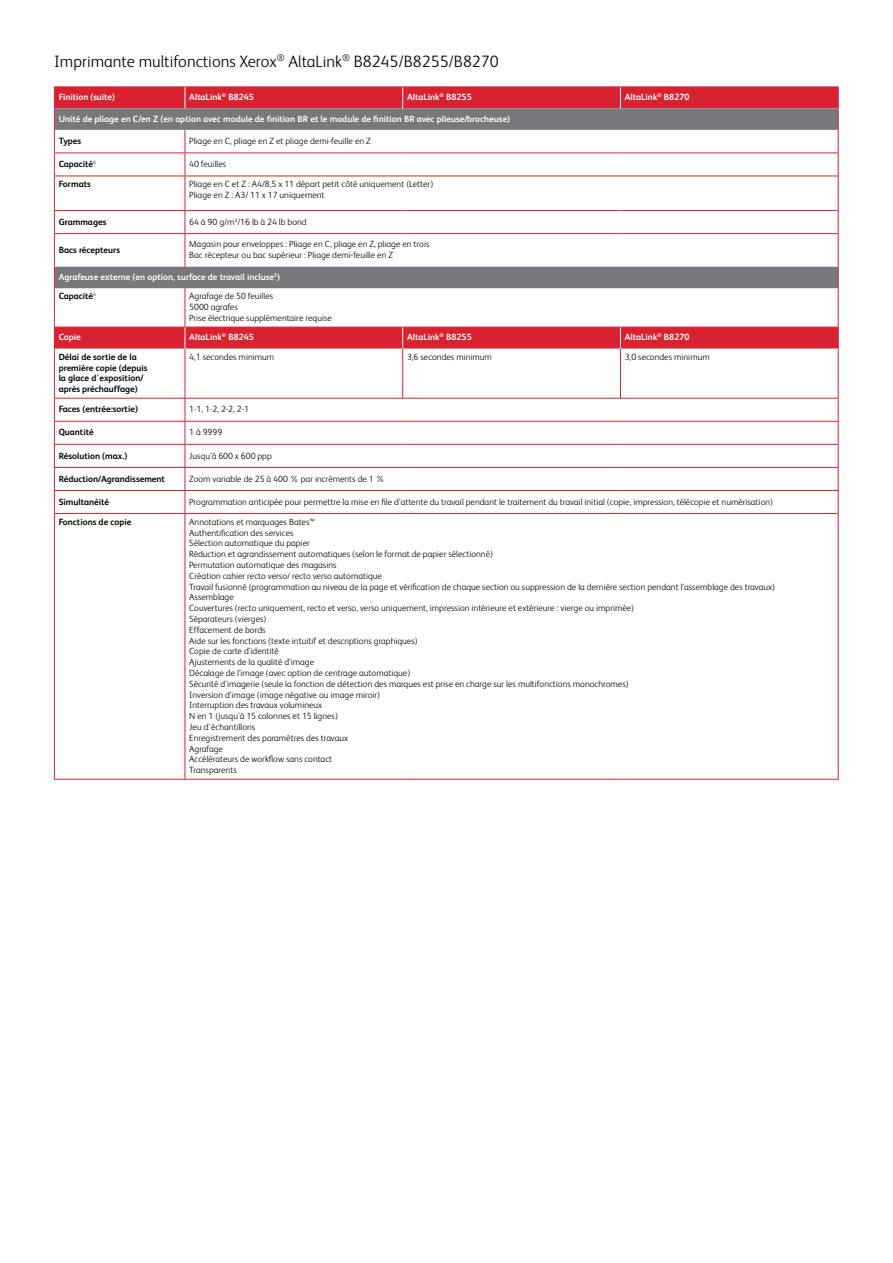
<style>
.page{position:relative;width:893px;height:1263px;background:#fff}
.page>*{position:absolute;margin:0;border:0;box-sizing:border-box;transform-origin:0 0}
.t1{font:300 16.5px "Xerox Sans";color:#000}
.t2{font:300 9px/10.8px "Xerox Sans";color:#000}
.t3{font:700 9px/19.4px "Xerox Sans";color:#fff}
.t4{font:700 9px/10.8px "Xerox Sans";color:#000}
.s1{color:#000}
</style>
<div class="page">
<svg style="left:55px;top:88px;width:783px;height:260px;fill:#d92231"></svg>
<svg style="left:55px;top:108px;width:783px;height:180px"></svg>
<hr style="left:838px;top:176px;width:1px;height:34px;background:#d92231">
<svg style="left:838px;top:211px;width:1px;height:22px"></svg>
<hr style="left:838px;top:234px;width:1px;height:33px;background:#d92231">
<svg style="left:838px;top:267px;width:1px;height:21px"></svg>
<hr style="left:838px;top:288px;width:1px;height:39px;background:#d92231">
<svg style="left:838px;top:399px;width:1px;height:114px"></svg>
<hr style="left:838px;top:514px;width:1px;height:265px;background:#d92231">
<hr style="left:54px;top:153px;width:131px;height:1px;background:#d92231">
<hr style="left:185px;top:153px;width:218px;height:1px;background:#d92231">
<svg style="left:185px;top:130px;width:1px;height:46px"></svg>
<hr style="left:403px;top:153px;width:217px;height:1px;background:#d92231">
<hr style="left:620px;top:153px;width:219px;height:1px;background:#d92231">
<hr style="left:54px;top:176px;width:131px;height:1px;background:#d92231">
<hr style="left:54px;top:176px;width:1px;height:34px;background:#d92231">
<hr style="left:185px;top:176px;width:218px;height:1px;background:#d92231">
<hr style="left:185px;top:176px;width:1px;height:34px;background:#d92231">
<hr style="left:403px;top:176px;width:217px;height:1px;background:#d92231">
<hr style="left:620px;top:176px;width:219px;height:1px;background:#d92231">
<hr style="left:54px;top:210px;width:131px;height:1px;background:#d92231">
<svg style="left:54px;top:211px;width:1px;height:22px"></svg>
<hr style="left:185px;top:210px;width:218px;height:1px;background:#d92231">
<svg style="left:185px;top:211px;width:1px;height:22px"></svg>
<hr style="left:403px;top:210px;width:217px;height:1px;background:#d92231">
<hr style="left:620px;top:210px;width:219px;height:1px;background:#d92231">
<hr style="left:54px;top:234px;width:1px;height:33px;background:#d92231">
<hr style="left:185px;top:234px;width:1px;height:33px;background:#d92231">
<svg style="left:54px;top:267px;width:1px;height:21px"></svg>
<hr style="left:54px;top:288px;width:1px;height:39px;background:#d92231">
<hr style="left:185px;top:288px;width:1px;height:39px;background:#d92231">
<hr style="left:54px;top:327px;width:131px;height:1px;background:#d92231">
<svg style="left:54px;top:327px;width:1px;height:21px"></svg>
<hr style="left:185px;top:327px;width:218px;height:1px;background:#d92231">
<hr style="left:403px;top:327px;width:217px;height:1px;background:#d92231">
<hr style="left:620px;top:327px;width:219px;height:1px;background:#d92231">
<hr style="left:54px;top:348px;width:1px;height:50px;background:#d92231">
<hr style="left:185px;top:348px;width:1px;height:50px;background:#d92231">
<hr style="left:402px;top:348px;width:1px;height:50px;background:#d92231">
<hr style="left:620px;top:348px;width:1px;height:50px;background:#d92231">
<hr style="left:838px;top:348px;width:1px;height:50px;background:#d92231">
<hr style="left:54px;top:467px;width:131px;height:1px;background:#d92231">
<hr style="left:185px;top:467px;width:218px;height:1px;background:#d92231">
<hr style="left:403px;top:467px;width:217px;height:1px;background:#d92231">
<hr style="left:620px;top:467px;width:219px;height:1px;background:#d92231">
<hr style="left:54px;top:490px;width:131px;height:1px;background:#d92231">
<svg style="left:54px;top:399px;width:1px;height:114px"></svg>
<hr style="left:185px;top:490px;width:218px;height:1px;background:#d92231">
<svg style="left:185px;top:399px;width:1px;height:114px"></svg>
<hr style="left:403px;top:490px;width:217px;height:1px;background:#d92231">
<hr style="left:620px;top:490px;width:219px;height:1px;background:#d92231">
<hr style="left:54px;top:514px;width:1px;height:265px;background:#d92231">
<hr style="left:185px;top:514px;width:1px;height:265px;background:#d92231">
<hr style="left:54px;top:398px;width:131px;height:1px;background:#d92231">
<hr style="left:185px;top:398px;width:218px;height:1px;background:#d92231">
<hr style="left:403px;top:398px;width:217px;height:1px;background:#d92231">
<hr style="left:620px;top:398px;width:219px;height:1px;background:#d92231">
<hr style="left:54px;top:421px;width:131px;height:1px;background:#d92231">
<hr style="left:185px;top:421px;width:218px;height:1px;background:#d92231">
<hr style="left:403px;top:421px;width:217px;height:1px;background:#d92231">
<hr style="left:620px;top:421px;width:219px;height:1px;background:#d92231">
<hr style="left:54px;top:513px;width:131px;height:1px;background:#d92231">
<hr style="left:185px;top:513px;width:218px;height:1px;background:#d92231">
<hr style="left:403px;top:513px;width:217px;height:1px;background:#d92231">
<hr style="left:620px;top:513px;width:219px;height:1px;background:#d92231">
<hr style="left:54px;top:233px;width:131px;height:1px;background:#d92231">
<hr style="left:185px;top:233px;width:218px;height:1px;background:#d92231">
<hr style="left:403px;top:233px;width:217px;height:1px;background:#d92231">
<hr style="left:620px;top:233px;width:219px;height:1px;background:#d92231">
<hr style="left:54px;top:779px;width:131px;height:1px;background:#d92231">
<hr style="left:185px;top:779px;width:218px;height:1px;background:#d92231">
<hr style="left:403px;top:779px;width:217px;height:1px;background:#d92231">
<hr style="left:620px;top:779px;width:219px;height:1px;background:#d92231">
<hr style="left:54px;top:444px;width:131px;height:1px;background:#d92231">
<hr style="left:185px;top:444px;width:218px;height:1px;background:#d92231">
<hr style="left:403px;top:444px;width:217px;height:1px;background:#d92231">
<hr style="left:620px;top:444px;width:219px;height:1px;background:#d92231">
<svg style="left:402px;top:88px;width:1px;height:20px"></svg>
<svg style="left:620px;top:88px;width:1px;height:20px"></svg>
<svg style="left:185px;top:327px;width:1px;height:22px"></svg>
<svg style="left:402px;top:327px;width:1px;height:22px"></svg>
<svg style="left:620px;top:327px;width:1px;height:22px"></svg>
<svg style="left:838px;top:327px;width:1px;height:22px"></svg>
<hr style="left:54px;top:87px;width:131px;height:1px;background:#d92231">
<svg style="left:54px;top:87px;width:1px;height:89px"></svg>
<hr style="left:185px;top:87px;width:218px;height:1px;background:#d92231">
<hr style="left:403px;top:87px;width:217px;height:1px;background:#d92231">
<hr style="left:620px;top:87px;width:219px;height:1px;background:#d92231">
<svg style="left:838px;top:87px;width:1px;height:89px"></svg>
<svg style="left:185px;top:87px;width:1px;height:21px"></svg>
<h1 class="t1" style="left:54px;top:50px;width:446px">Imprimante multifonctions Xerox<sup>®</sup> AltaLink<sup>®</sup> B8245/B8255/B8270</h1>
<p class="t3" style="left:59px;top:87px;width:58px">Finition (suite)</p>
<p class="t3" style="left:189px;top:87px;width:66px">AltaLink<sup>®</sup> B8245</p>
<p class="t3" style="left:407px;top:87px;width:66px">AltaLink<sup>®</sup> B8255</p>
<p class="t3" style="left:625px;top:87px;width:66px">AltaLink<sup>®</sup> B8270</p>
<p class="t3" style="left:59px;top:109px;width:453px">Unité de pliage en C/en Z (en option avec module de finition BR et le module de finition BR avec plieuse/brocheuse)</p>
<p class="t4" style="left:59px;top:135px;width:24px">Types</p>
<p class="t2" style="left:189px;top:135px;width:183px">Pliage en C, pliage en Z et pliage demi-feuille en Z</p>
<p class="t4" style="left:59px;top:158px;width:39px">Capacité<sup>4</sup></p>
<p class="t2" style="left:189px;top:158px;width:39px">40 feuilles</p>
<p class="t4" style="left:59px;top:178px;width:34px">Formats</p>
<p class="t2" style="left:189px;top:178px;width:245px">Pliage en C et Z : A4/8,5 x 11 départ petit côté uniquement (Letter)<br>Pliage en Z : A3/ 11 x 17 uniquement</p>
<p class="t4" style="left:59px;top:216px;width:49px">Grammages</p>
<p class="t2" style="left:189px;top:216px;width:119px">64 à 90 g/m²/16 lb à 24 lb bond</p>
<p class="t4" style="left:59px;top:244px;width:63px">Bacs récepteurs</p>
<p class="t2" style="left:189px;top:238px;width:242px">Magasin pour enveloppes : Pliage en C, pliage en Z, pliage en trois<br>Bac récepteur ou bac supérieur : Pliage demi-feuille en Z</p>
<p class="t3" style="left:59px;top:267px;width:223px">Agrafeuse externe (en option, surface de travail incluse<sup>5</sup>)<br><span class="s1">Capacité</span><sup>4</sup></p>
<p class="t2" style="left:189px;top:291px;width:144px">Agrafage de 50 feuilles<br>5000 agrafes<br>Prise électrique supplémentaire requise</p>
<p class="t3" style="left:59px;top:327px;width:24px">Copie</p>
<p class="t3" style="left:189px;top:327px;width:66px">AltaLink<sup>®</sup> B8245</p>
<p class="t3" style="left:407px;top:327px;width:66px">AltaLink<sup>®</sup> B8255</p>
<p class="t3" style="left:625px;top:327px;width:66px">AltaLink<sup>®</sup> B8270</p>
<p class="t4" style="left:59px;top:351px;width:90px">Délai de sortie de la première copie (depuis la glace d'exposition/ après préchauffage)</p>
<p class="t2" style="left:189px;top:351px;width:86px">4,1 secondes minimum</p>
<p class="t2" style="left:407px;top:351px;width:86px">3,6 secondes minimum</p>
<p class="t2" style="left:625px;top:351px;width:86px">3,0 secondes minimum</p>
<p class="t4" style="left:59px;top:403px;width:81px">Faces (entrée:sortie)</p>
<p class="t2" style="left:189px;top:403px;width:61px">1-1, 1-2, 2-2, 2-1</p>
<p class="t4" style="left:59px;top:427px;width:36px">Quantité</p>
<p class="t2" style="left:189px;top:426px;width:34px">1 à 9999</p>
<p class="t4" style="left:59px;top:450px;width:70px">Résolution (max.)</p>
<p class="t2" style="left:189px;top:450px;width:84px">Jusqu’à 600 x 600 ppp</p>
<p class="t4" style="left:59px;top:473px;width:108px">Réduction/Agrandissement</p>
<p class="t2" style="left:189px;top:473px;width:197px">Zoom variable de 25 à 400 % par incréments de 1 %</p>
<p class="t4" style="left:59px;top:496px;width:52px">Simultanéité</p>
<p class="t2" style="left:189px;top:496px;width:585px">Programmation anticipée pour permettre la mise en file d’attente du travail pendant le traitement du travail initial (copie, impression, télécopie et numérisation)</p>
<p class="t4" style="left:59px;top:516px;width:74px">Fonctions de copie</p>
<p class="t2" style="left:189px;top:516px;width:587px">Annotations et marquages Bates™<br>Authentification des services<br>Sélection automatique du papier<br>Réduction et agrandissement automatiques (selon le format de papier sélectionné)<br>Permutation automatique des magasins<br>Création cahier recto verso/ recto verso automatique<br>Travail fusionné (programmation au niveau de la page et vérification de chaque section ou suppression de la dernière section pendant l’assemblage des travaux)<br>Assemblage<br>Couvertures (recto uniquement, recto et verso, verso uniquement, impression intérieure et extérieure : vierge ou imprimée)<br>Séparateurs (vierges)<br>Effacement de bords<br>Aide sur les fonctions (texte intuitif et descriptions graphiques)<br>Copie de carte d’identité<br>Ajustements de la qualité d’image<br>Décalage de l’image (avec option de centrage automatique)<br>Sécurité d’imagerie (seule la fonction de détection des marques est prise en charge sur les multifonctions monochromes)<br>Inversion d’image (image négative ou image miroir)<br>Interruption des travaux volumineux<br>N en 1 (jusqu’à 15 colonnes et 15 lignes)<br>Jeu d'échantillons<br>Enregistrement des paramètres des travaux<br>Agrafage<br>Accélérateurs de workflow sans contact<br>Transparents</p>
</div>
